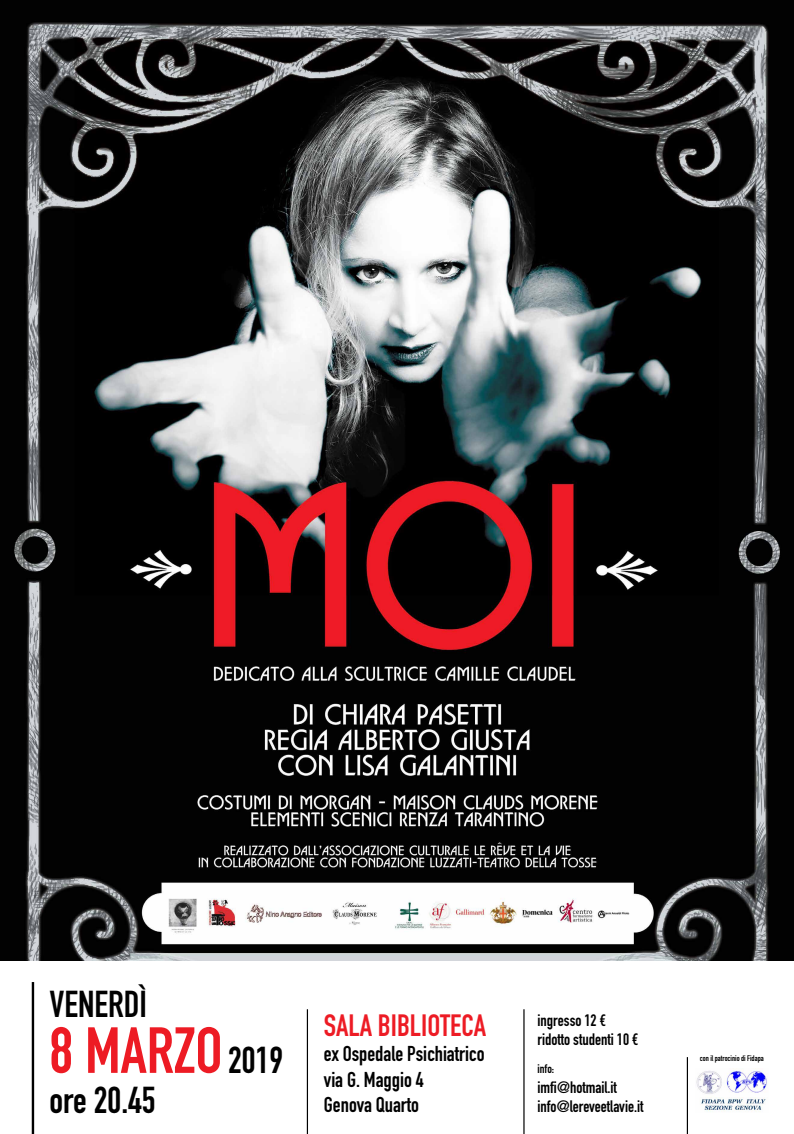
<style>
.page{position:relative;width:794px;height:1134px;background:#fff}
.page>*{position:absolute;margin:0;border:0;box-sizing:border-box;transform-origin:0 0}
.t1{font:64px "DIN Engschrift Std";color:#ed1b24}
.t2{font:36.92px "DIN Engschrift Std";color:#010101}
.t3{font:30.4px "DIN Engschrift Std";color:#ed1b24}
.t4{font:21.2px/25.4px "DIN Engschrift Std";color:#010101}
.t5{font:16.36px/19.6px "DIN Engschrift Std";color:#010101}
.t6{font:12.36px "DIN Engschrift Std";color:#010101}
.t7{font:8px "DIN Engschrift Std";color:#010101}
.s1{font-size:36.92px;color:#010101}
</style>
<div class="page">
<img style="left:0;top:0;width:794px;height:960px">
<hr style="left:307px;top:1009px;width:1px;height:125px;background:#000">
<hr style="left:32px;top:982px;width:2px;height:152px;background:#000">
<hr style="left:523px;top:1009px;width:1px;height:125px;background:#000">
<hr style="left:687px;top:1057px;width:1px;height:77px;background:#000">
<img style="left:696px;top:1068px;width:72px;height:44px">
<h2 class="t2" style="left:49px;top:982px;width:99px">VENERDÌ</h2>
<h1 class="t1" style="left:49px;top:1013px;width:235px">8 MARZO<span class="s1">2019</span></h1>
<h2 class="t2" style="left:49px;top:1079px;width:108px">ore 20.45</h2>
<h3 class="t3" style="left:324px;top:1007px;width:164px">SALA BIBLIOTECA</h3>
<p class="t4" style="left:324px;top:1041px;width:162px">ex Ospedale Psichiatrico via G. Maggio 4<br>Genova Quarto</p>
<p class="t5" style="left:537px;top:1010px;width:102px">ingresso 12 € ridotto studenti 10 €</p>
<p class="t6" style="left:537px;top:1061px;width:18px">info:</p>
<p class="t5" style="left:537px;top:1077px;width:107px">imfi@hotmail.it info@lereveetlavie.it</p>
<p class="t7" style="left:700px;top:1054px;width:65px">con il patrocinio di Fidapa</p>
</div>
